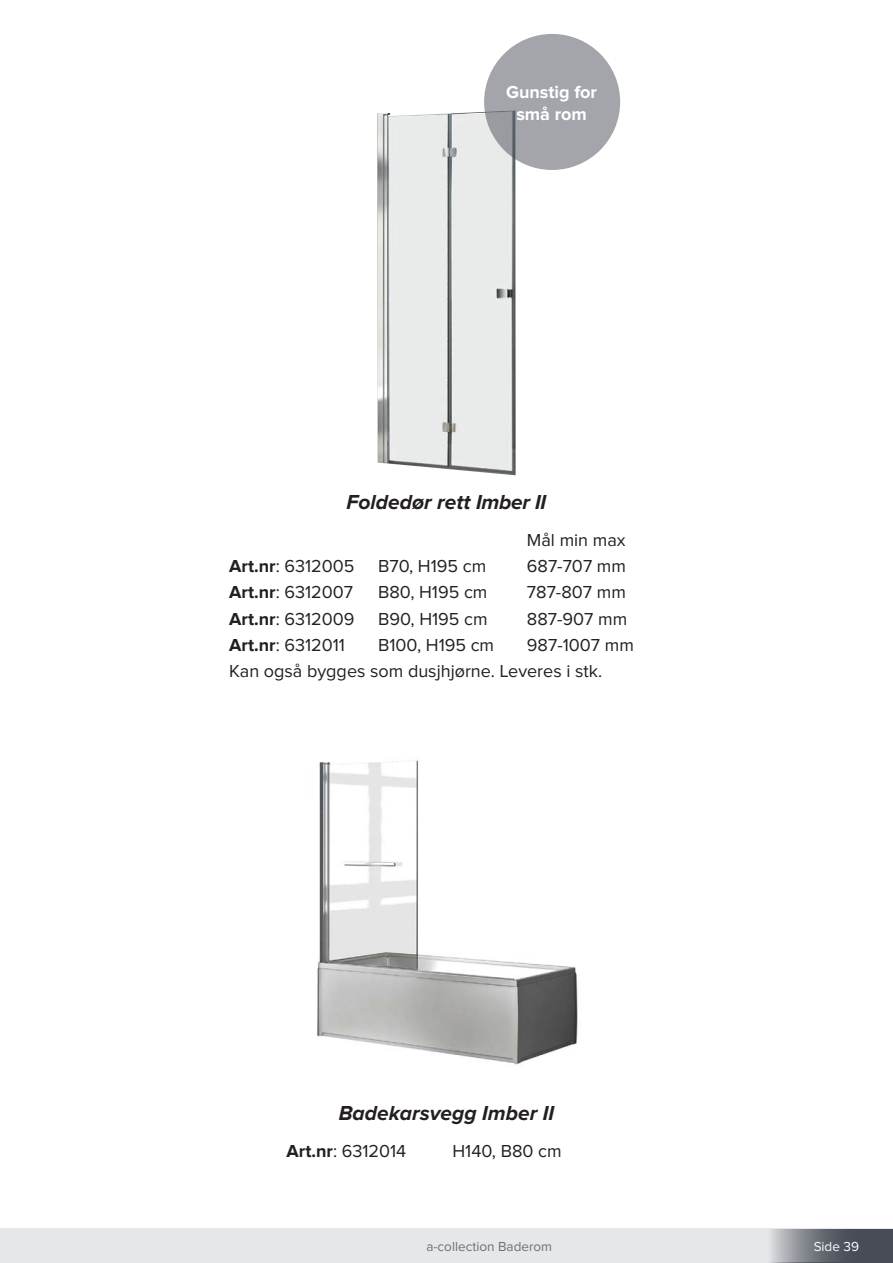
<style>
.page{position:relative;width:893px;height:1263px;background:#fff}
.page>*{position:absolute;margin:0;border:0;box-sizing:border-box;transform-origin:0 0}
.ArticleTableBody{font:italic 700 21px "Proxima Nova";color:#231f20}
.ArticleTableBody-2{font:18px "Proxima Nova";color:#231f20}
.t1{font:700 18px/21.6px "Proxima Nova";color:#fff;text-align:center}
.t2{font:13.5px "Proxima Nova";color:#6f7073}
.t3{font:13.5px "Proxima Nova";color:#fff}
.s1{font-weight:700}
</style>
<div class="page">
<hr style="left:0;top:1229px;width:1px;height:34px;background:#e6e7e9">
<div style="left:1px;top:1229px;width:892px;height:34px;background:#e6e7e9"></div>
<svg style="left:771px;top:1229px;width:122px;height:33px;background:#6d7179"></svg>
<hr style="left:768px;top:1262px;width:125px;height:1px;background:#474c56">
<img style="left:377px;top:110px;width:139px;height:365px">
<img style="left:317px;top:760px;width:261px;height:305px">
<div style="left:484px;top:34px;width:136px;height:136px;background:#a3a5aa;border-radius:50%"></div>
<p class="t1" style="left:506px;top:82px;width:92px">Gunstig for små rom</p>
<p class="ArticleTableBody" style="left:347px;top:490px;width:201px">Foldedør rett Imber II</p>
<p class="ArticleTableBody-2" style="left:527px;top:530px;width:100px">Mål min max</p>
<p class="ArticleTableBody-2" style="left:229px;top:556px;width:127px"><span class="s1">Art.nr</span>: 6312005</p>
<p class="ArticleTableBody-2" style="left:378px;top:556px;width:110px">B70, H195 cm</p>
<p class="ArticleTableBody-2" style="left:527px;top:556px;width:101px">687-707 mm</p>
<p class="ArticleTableBody-2" style="left:229px;top:582px;width:125px"><span class="s1">Art.nr</span>: 6312007</p>
<p class="ArticleTableBody-2" style="left:378px;top:582px;width:111px">B80, H195 cm</p>
<p class="ArticleTableBody-2" style="left:527px;top:582px;width:100px">787-807 mm</p>
<p class="ArticleTableBody-2" style="left:229px;top:609px;width:127px"><span class="s1">Art.nr</span>: 6312009</p>
<p class="ArticleTableBody-2" style="left:378px;top:609px;width:111px">B90, H195 cm</p>
<p class="ArticleTableBody-2" style="left:527px;top:609px;width:102px">887-907 mm</p>
<p class="ArticleTableBody-2" style="left:229px;top:635px;width:117px"><span class="s1">Art.nr</span>: 6312011</p>
<p class="ArticleTableBody-2" style="left:378px;top:635px;width:118px">B100, H195 cm</p>
<p class="ArticleTableBody-2" style="left:527px;top:635px;width:108px">987-1007 mm</p>
<p class="ArticleTableBody-2" style="left:229px;top:661px;width:374px">Kan også bygges som dusjhjørne. Leveres i stk.</p>
<p class="ArticleTableBody" style="left:339px;top:1101px;width:217px">Badekarsvegg Imber II</p>
<p class="ArticleTableBody-2" style="left:287px;top:1141px;width:121px"><span class="s1">Art.nr</span>: 6312014</p>
<p class="ArticleTableBody-2" style="left:452px;top:1141px;width:111px">H140, B80 cm</p>
<p class="t2" style="left:426px;top:1239px;width:127px">a-collection Baderom</p>
<p class="t3" style="left:814px;top:1239px;width:47px">Side 39</p>
</div>
